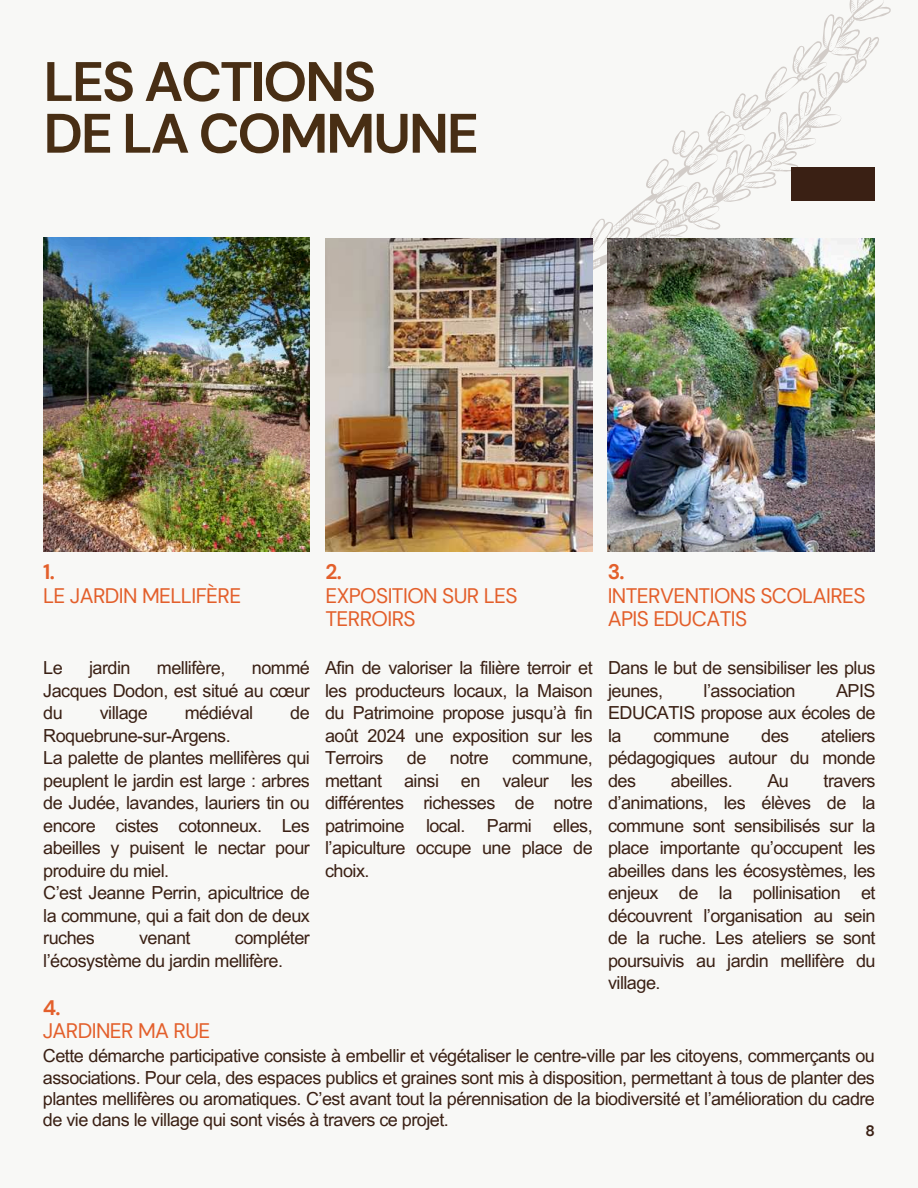
<style>
.page{position:relative;width:918px;height:1188px;background:#f8f8f6}
.page>*{position:absolute;margin:0;border:0;box-sizing:border-box;transform-origin:0 0}
.t1{font:700 55.5px/51.8px "DM Sans";letter-spacing:-.035em;color:#482e14}
.t2{font:21px/23.7px "DM Sans";letter-spacing:-.03em;color:#e35f2b}
.t3{font:700 21px "DM Sans";color:#e35f2b}
.t4{font:18px/22.5px "Arial MT Pro";letter-spacing:-.03em;color:#3a2014;text-align:justify}
.t5{font:700 15px "DM Sans";color:#3a2014}
</style>
<div class="page">
<img style="left:43px;top:238px;width:267px;height:314px">
<svg style="left:514px;top:0;width:377px;height:304px"></svg>
<img style="left:325px;top:239px;width:267px;height:313px">
<img style="left:608px;top:239px;width:266px;height:313px">
<div style="left:791px;top:168px;width:84px;height:33px;background:#3a2014"></div>
<h1 class="t1" style="left:44px;top:56px;width:437px">LES ACTIONS<br>DE LA COMMUNE</h1>
<p class="t3" style="left:43px;top:558px;width:13px">1.</p>
<p class="t2" style="left:43px;top:583px;width:200px">LE JARDIN MELLIFÈRE</p>
<p class="t4" style="left:43px;top:658px;width:21px">Le</p>
<p class="t4" style="left:89px;top:658px;width:43px">jardin</p>
<p class="t4" style="left:157px;top:658px;width:70px">mellifère,</p>
<p class="t4" style="left:43px;top:658px;width:268px;text-indent:209px">nommé Jacques Dodon, est situé au cœur du</p>
<p class="t4" style="left:100px;top:703px;width:49px">village</p>
<p class="t4" style="left:185px;top:703px;width:70px">médiéval</p>
<p class="t4" style="left:290px;top:703px;width:21px">de</p>
<p class="t4" style="left:43px;top:725px;width:268px;text-align:left">Roquebrune-sur-Argens.<br>La palette de plantes mellifères qui peuplent le jardin est large : arbres de Judée, lavandes, lauriers tin ou encore cistes cotonneux. Les abeilles y puisent le nectar pour produire du miel.<br>C’est Jeanne Perrin, apicultrice de la commune, qui a fait don de deux ruches</p>
<p class="t4" style="left:43px;top:928px;width:268px;text-indent:192px">compléter l’écosystème du jardin mellifère.</p>
<p class="t4" style="left:139px;top:928px;width:53px">venant</p>
<p class="t3" style="left:43px;top:994px;width:19px">4.</p>
<p class="t2" style="left:43px;top:1019px;width:169px">JARDINER MA RUE</p>
<p class="t3" style="left:325px;top:558px;width:18px">2.</p>
<p class="t2" style="left:325px;top:583px;width:194px">EXPOSITION SUR LES<br>TERROIRS</p>
<p class="t4" style="left:325px;top:658px;width:269px">Afin de valoriser la filière terroir et les producteurs locaux, la Maison du Patrimoine propose jusqu’à fin août 2024 une exposition sur les Terroirs</p>
<p class="t4" style="left:407px;top:748px;width:21px">de</p>
<p class="t4" style="left:450px;top:748px;width:41px">notre</p>
<p class="t4" style="left:325px;top:748px;width:269px;text-indent:187px">commune, mettant ainsi en valeur les différentes richesses de notre patrimoine local. Parmi elles, l’apiculture occupe une place de choix.</p>
<p class="t3" style="left:608px;top:558px;width:18px">3.</p>
<p class="t2" style="left:608px;top:583px;width:259px">INTERVENTIONS SCOLAIRES<br>APIS EDUCATIS</p>
<p class="t4" style="left:608px;top:658px;width:269px">Dans le but de sensibiliser les plus jeunes,</p>
<p class="t4" style="left:608px;top:680px;width:269px;text-indent:228px">APIS EDUCATIS propose aux écoles de la</p>
<p class="t4" style="left:704px;top:680px;width:93px">l’association</p>
<p class="t4" style="left:608px;top:725px;width:269px;text-indent:213px">ateliers pédagogiques autour du monde des</p>
<p class="t4" style="left:653px;top:725px;width:77px">commune</p>
<p class="t4" style="left:761px;top:725px;width:30px">des</p>
<p class="t4" style="left:671px;top:770px;width:63px">abeilles.</p>
<p class="t4" style="left:767px;top:770px;width:23px">Au</p>
<p class="t4" style="left:608px;top:770px;width:269px;text-indent:216px">travers d’animations, les élèves de la commune sont sensibilisés sur la place importante qu’occupent les abeilles dans les écosystèmes, les enjeux de la pollinisation et découvrent l’organisation au sein de la ruche. Les ateliers se sont poursuivis au jardin mellifère du village.</p>
<p class="t4" style="left:43px;top:1046px;width:834px;line-height:21.3px">Cette démarche participative consiste à embellir et végétaliser le centre-ville par les citoyens, commerçants ou associations. Pour cela, des espaces publics et graines sont mis à disposition, permettant à tous de planter des plantes mellifères ou aromatiques. C’est avant tout la pérennisation de la biodiversité et l’amélioration du cadre de vie dans le village qui sont visés à travers ce projet.</p>
<p class="t5" style="left:865px;top:1121px;width:11px">8</p>
</div>
